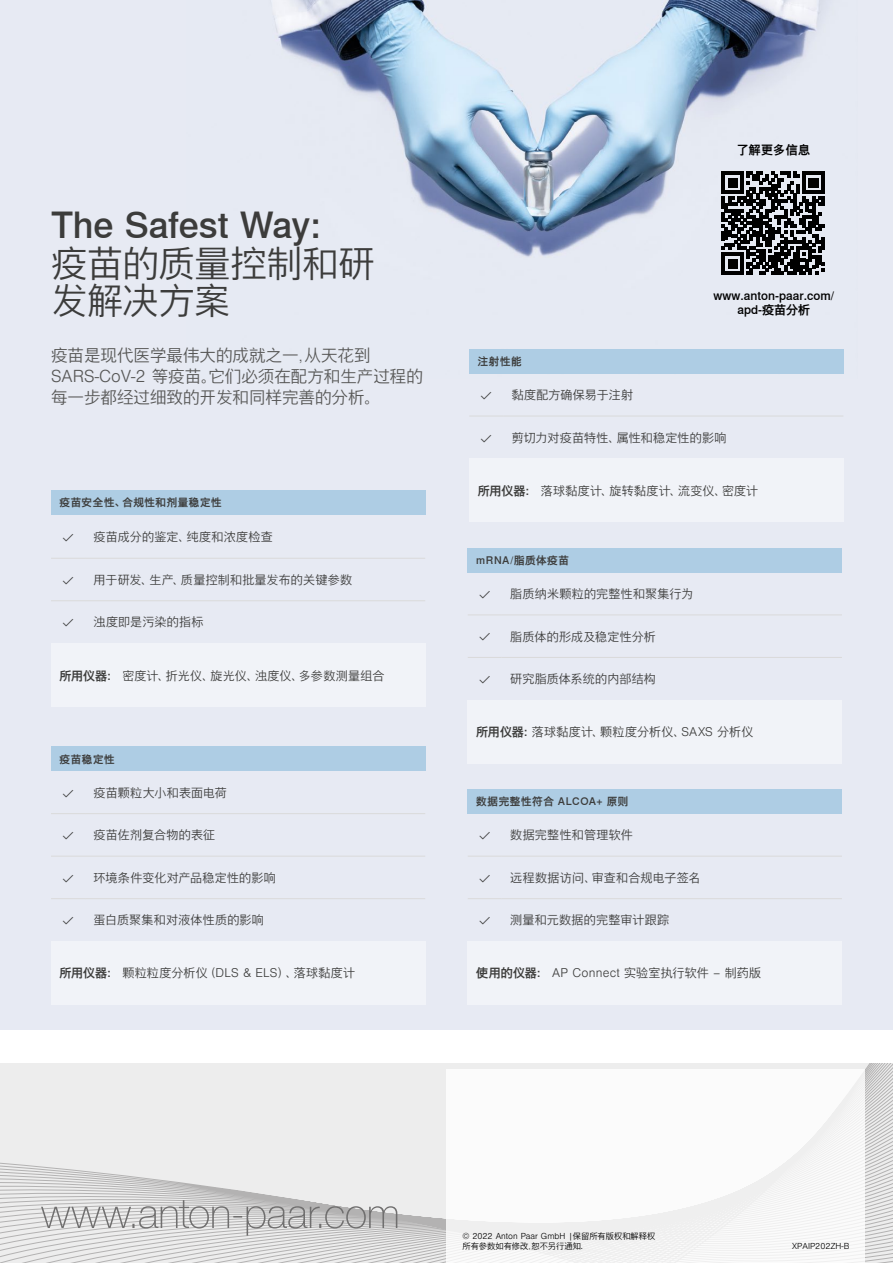
<style>
.page{position:relative;width:893px;height:1263px;background:#fff}
.page>*{position:absolute;margin:0;border:0;box-sizing:border-box;transform-origin:0 0}
.t1{font:300 36px/37.8px "Nimbus Sans Global";color:#3c3c3b}
.t2{font:500 36px "Nimbus Sans Global";letter-spacing:-.005em;color:#3c3c3b}
.t3{font:300 16.5px/21px "Nimbus Sans Global";color:#575756}
.t4{font:300 12px "Nimbus Sans Global";letter-spacing:.02em;color:#3c3c3b}
.t5{font:500 12px/13.5px "Nimbus Sans Global";color:#000;text-align:center}
.t6{font:500 10.5px "Nimbus Sans Global";letter-spacing:.06em;color:#3c3c3b}
.t7{font:300 8.25px/9.9px "Nimbus Sans Global";color:#000}
.s1{font-weight:500}
</style>
<div class="page">
<svg style="left:0;top:1063px;width:893px;height:200px;background:#e6e6e6"></svg>
<div style="left:446px;top:1069px;width:419px;height:194px;background:#fff"></div>
<svg style="left:41px;top:1200px;width:356px;height:35px;background:#c8c7c7"></svg>
<div style="left:0;top:0;width:893px;height:1029px;background:#e7eaf3"></div>
<img style="left:276px;top:0;width:568px;height:374px">
<svg style="left:722px;top:172px;width:102px;height:102px"></svg>
<div style="left:51px;top:490px;width:374px;height:25px;background:#aecde4"></div>
<div style="left:51px;top:643px;width:374px;height:64px;background:#f1f3f8"></div>
<hr style="left:51px;top:558px;width:34px;height:1px;background:#dadada">
<hr style="left:85px;top:558px;width:340px;height:1px;background:#dadada">
<hr style="left:51px;top:600px;width:34px;height:1px;background:#dadada">
<hr style="left:85px;top:600px;width:340px;height:1px;background:#dadada">
<div style="left:468px;top:548px;width:374px;height:24px;background:#aecde4"></div>
<div style="left:468px;top:700px;width:374px;height:64px;background:#f1f3f8"></div>
<hr style="left:468px;top:614px;width:34px;height:1px;background:#dadada">
<hr style="left:502px;top:614px;width:340px;height:1px;background:#dadada">
<hr style="left:468px;top:657px;width:34px;height:1px;background:#dadada">
<hr style="left:502px;top:657px;width:340px;height:1px;background:#dadada">
<div style="left:468px;top:789px;width:374px;height:25px;background:#aecde4"></div>
<div style="left:468px;top:941px;width:374px;height:64px;background:#f1f3f8"></div>
<hr style="left:468px;top:856px;width:34px;height:1px;background:#dadada">
<hr style="left:502px;top:856px;width:340px;height:1px;background:#dadada">
<hr style="left:468px;top:898px;width:34px;height:1px;background:#dadada">
<hr style="left:502px;top:898px;width:340px;height:1px;background:#dadada">
<div style="left:51px;top:746px;width:374px;height:25px;background:#aecde4"></div>
<div style="left:51px;top:941px;width:374px;height:64px;background:#f1f3f8"></div>
<hr style="left:51px;top:813px;width:34px;height:1px;background:#dadada">
<hr style="left:85px;top:813px;width:340px;height:1px;background:#dadada">
<hr style="left:51px;top:856px;width:34px;height:1px;background:#dadada">
<hr style="left:85px;top:856px;width:340px;height:1px;background:#dadada">
<hr style="left:51px;top:898px;width:34px;height:1px;background:#dadada">
<hr style="left:85px;top:898px;width:340px;height:1px;background:#dadada">
<div style="left:469px;top:349px;width:374px;height:24px;background:#aecde4"></div>
<div style="left:469px;top:459px;width:374px;height:63px;background:#f1f3f8"></div>
<hr style="left:469px;top:416px;width:34px;height:1px;background:#dadada">
<hr style="left:503px;top:416px;width:340px;height:1px;background:#dadada">
<h1 class="t2" style="left:51px;top:204px;width:271px">The Safest Way:</h1>
<h1 class="t1" style="left:51px;top:244px;width:325px">疫苗的质量控制和研发解决方案</h1>
<h2 class="t3" style="left:51px;top:345px;width:373px">疫苗是现代医学最伟大的成就之一，从天花到<br>SARS-CoV-2 等疫苗。它们必须在配方和生产过程的每一步都经过细致的开发和同样完善的分析。</h2>
<p class="t6" style="left:60px;top:497px;width:164px">疫苗安全性、合规性和剂量稳定性</p>
<p class="t4" style="left:94px;top:530px;width:181px">疫苗成分的鉴定、纯度和浓度检查</p>
<p class="t4" style="left:94px;top:573px;width:260px">用于研发、生产、质量控制和批量发布的关键参数</p>
<p class="t4" style="left:94px;top:615px;width:111px">浊度即是污染的指标</p>
<p class="t4" style="left:60px;top:668px;width:326px"><span class="s1">所用仪器：</span> 密度计、折光仪、旋光仪、浊度仪、多参数测量组合</p>
<p class="t6" style="left:60px;top:753px;width:57px">疫苗稳定性</p>
<p class="t4" style="left:94px;top:785px;width:135px">疫苗颗粒大小和表面电荷</p>
<p class="t4" style="left:94px;top:828px;width:123px">疫苗佐剂复合物的表征</p>
<p class="t4" style="left:94px;top:871px;width:184px">环境条件变化对产品稳定性的影响</p>
<p class="t4" style="left:94px;top:913px;width:172px">蛋白质聚集和对液体性质的影响</p>
<p class="t4" style="left:60px;top:966px;width:297px"><span class="s1">所用仪器：</span> 颗粒粒度分析仪（DLS &amp; ELS）、落球黏度计</p>
<p class="t5" style="left:737px;top:143px;width:75px">了解更多信息</p>
<p class="t5" style="left:713px;top:289px;width:122px">www.anton-paar.com/ apd-疫苗分析</p>
<p class="t6" style="left:478px;top:355px;width:45px">注射性能</p>
<p class="t4" style="left:512px;top:388px;width:123px">黏度配方确保易于注射</p>
<p class="t4" style="left:512px;top:430px;width:216px">剪切力对疫苗特性、属性和稳定性的影响</p>
<p class="t4" style="left:478px;top:484px;width:282px"><span class="s1">所用仪器：</span> 落球黏度计、旋转黏度计、流变仪、密度计</p>
<p class="t6" style="left:476px;top:554px;width:94px">mRNA/脂质体疫苗</p>
<p class="t4" style="left:510px;top:587px;width:185px">脂质纳米颗粒的完整性和聚集行为</p>
<p class="t4" style="left:510px;top:629px;width:147px">脂质体的形成及稳定性分析</p>
<p class="t4" style="left:510px;top:672px;width:147px">研究脂质体系统的内部结构</p>
<p class="t4" style="left:476px;top:725px;width:279px"><span class="s1">所用仪器：</span>落球黏度计、颗粒度分析仪、SAXS 分析仪</p>
<p class="t6" style="left:476px;top:795px;width:154px">数据完整性符合 ALCOA+ 原则</p>
<p class="t4" style="left:510px;top:828px;width:124px">数据完整性和管理软件</p>
<p class="t4" style="left:510px;top:871px;width:192px">远程数据访问、审查和合规电子签名</p>
<p class="t4" style="left:510px;top:913px;width:160px">测量和元数据的完整审计跟踪</p>
<p class="t4" style="left:476px;top:966px;width:286px"><span class="s1">使用的仪器：</span> AP Connect 实验室执行软件 – 制药版</p>
<p class="t7" style="left:462px;top:1231px;width:194px">© 2022 Anton Paar GmbH |保留所有版权和解释权所有参数如有修改，恕不另行通知.</p>
<p class="t7" style="left:792px;top:1241px;width:59px">XPAIP202ZH-B</p>
</div>
